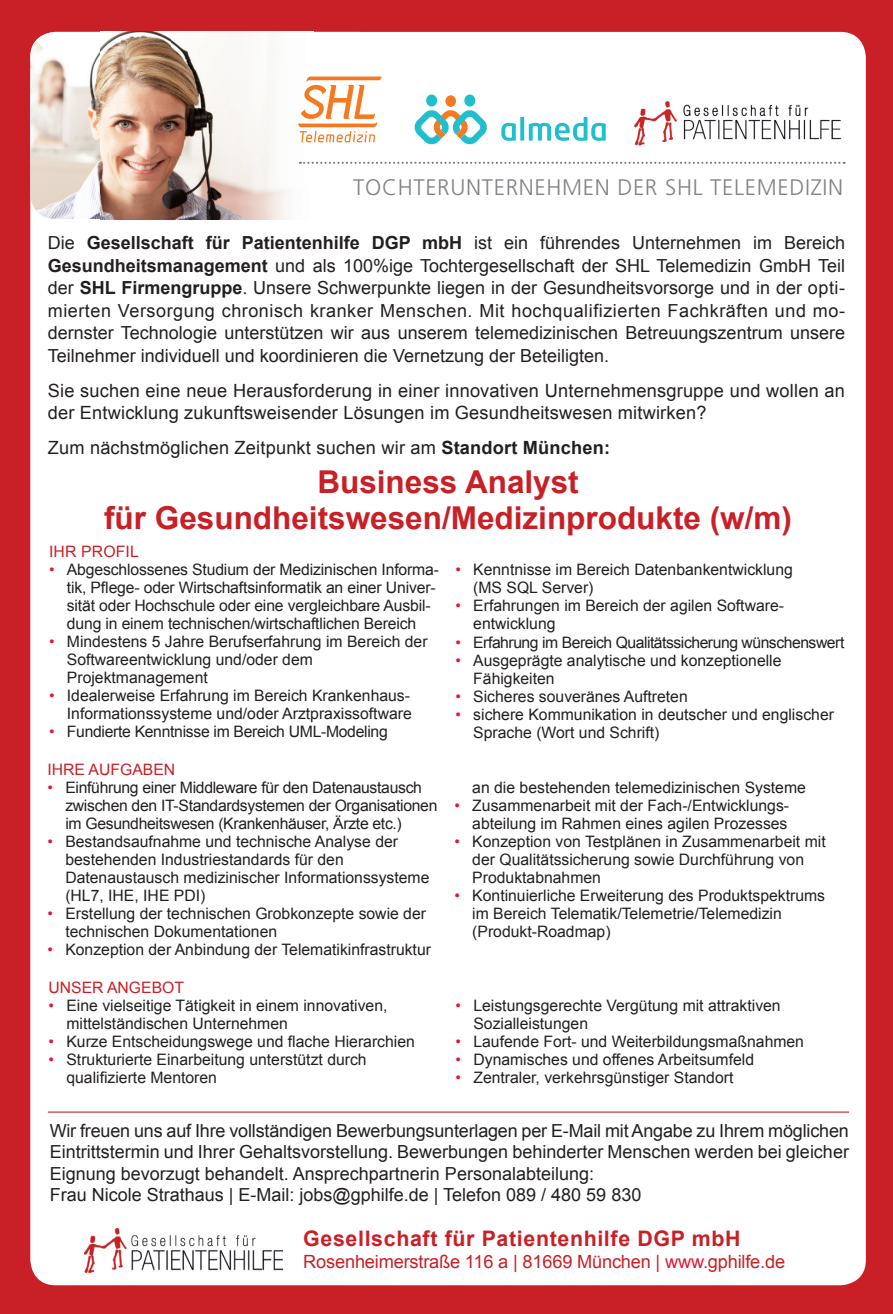
<style>
.page{position:relative;width:893px;height:1314px;background:#c82026}
.page>*{position:absolute;margin:0;border:0;box-sizing:border-box;transform-origin:0 0}
.t1{font:700 31.5px/36px "Arial";color:#c82026;text-align:center}
.t2{font:300 22.5px "Frutiger LT Pro";letter-spacing:.03em;color:#808285}
.t3{font:700 21.38px "Arial";letter-spacing:.03em;color:#c82026}
.t4{font:18.22px/21.8px "Arial";letter-spacing:.01em;color:#231f20}
.t5{font:18.22px "Arial";letter-spacing:-.01em;color:#c82026}
.t6{font:18px/22.5px "Arial";color:#231f20;text-align:justify}
.t7{font:15.75px/18px "Arial";color:#231f20}
.t8{font:15.75px/18px "Arial";letter-spacing:-.02em;color:#231f20}
.t9{font:15.75px "Arial";letter-spacing:-.03em;color:#231f20}
.t10{font:15.75px "Arial";color:#c82026}
.s1{font-weight:700}
.s2{color:#e21736}
.s3{color:#d1232a}
</style>
<div class="page">
<div style="left:30px;top:32px;width:836px;height:1253px;background:#fff;border-radius:26px"></div>
<img style="left:30px;top:32px;width:352px;height:187px">
<svg style="left:298px;top:77px;width:84px;height:65px"></svg>
<svg style="left:300px;top:162px;width:545px;height:2px"></svg>
<svg style="left:520px;top:117px;width:4px;height:24px"></svg>
<svg style="left:501px;top:123px;width:15px;height:18px"></svg>
<svg style="left:529px;top:117px;width:77px;height:24px"></svg>
<div style="left:445px;top:95px;width:11px;height:12px;background:#f47921;border-radius:50%"></div>
<div style="left:464px;top:95px;width:11px;height:12px;background:#21bece;border-radius:50%"></div>
<div style="left:426px;top:95px;width:11px;height:12px;background:#21bece;border-radius:50%"></div>
<svg style="left:415px;top:110px;width:72px;height:35px"></svg>
<hr style="left:48px;top:1111px;width:801px;height:2px;background:#c82026">
<img style="left:634px;top:101px;width:207px;height:45px">
<img style="left:84px;top:1228px;width:199px;height:44px">
<h2 class="t2" style="left:353px;top:175px;width:492px">TOCHTERUNTERNEHMEN DER SHL TELEMEDIZIN</h2>
<p class="t6" style="left:48px;top:232px;width:799px">Die <span class="s1">Gesellschaft für Patientenhilfe DGP mbH</span> ist ein führendes Unternehmen im Bereich <span class="s1">Gesundheitsmanagement</span> und als 100%ige Tochtergesellschaft der SHL Telemedizin GmbH Teil der <span class="s1">SHL Firmengruppe</span>. Unsere Schwerpunkte liegen in der Gesundheitsvorsorge und in der opti&shy;mierten Versorgung chronisch kranker Menschen. Mit hochqualifizierten Fachkräften und mo&shy;dernster Technologie unterstützen wir aus unserem telemedizinischen Betreuungszentrum unsere Teilnehmer individuell und koordinieren die Vernetzung der Beteiligten.</p>
<p class="t4" style="left:48px;top:380px;width:799px">Sie suchen eine neue Herausforderung in einer innovativen Unternehmensgruppe und wollen an der Entwicklung zukunftsweisender Lösungen im Gesundheitswesen mitwirken?</p>
<p class="t4" style="left:48px;top:437px;width:564px">Zum nächstmöglichen Zeitpunkt suchen wir am <span class="s1">Standort München:</span></p>
<h1 class="t1" style="left:104px;top:465px;width:689px">Business Analyst<br>für Gesundheitswesen/Medizinprodukte (w/m)</h1>
<p class="t10" style="left:49px;top:541px;width:91px">IHR PROFIL</p>
<p class="t7" style="left:67px;top:560px;width:374px;text-indent:-18px"><span class="s2">•</span> Abgeschlossenes Studium der Medizinischen Informa&shy;tik, Pflege- oder Wirtschaftsinformatik an einer Univer&shy;sität oder Hochschule oder eine vergleichbare Ausbil&shy;dung in einem technischen/wirtschaftlichen Bereich</p>
<p class="t7" style="left:67px;top:632px;width:362px;text-indent:-18px"><span class="s2">•</span> Mindestens 5 Jahre Berufserfahrung im Bereich der<br>Softwareentwicklung und/oder dem<br>Projektmanagement</p>
<p class="t7" style="left:49px;top:686px;width:364px;text-align:right"><span class="s2">•</span> Idealerweise Erfahrung im Bereich Krankenhaus-<br>Informationssysteme und/oder Arztpraxissoftware</p>
<p class="t8" style="left:49px;top:722px;width:340px"><span class="s2">•</span> Fundierte Kenntnisse im Bereich UML-Modeling</p>
<p class="t10" style="left:47px;top:759px;width:129px">IHRE AUFGABEN</p>
<p class="t8" style="left:65px;top:779px;width:374px;text-indent:-18px"><span class="s2">•</span> Einführung einer Middleware für den Datenaustausch zwischen den IT-Standardsystemen der Organisationen im Gesundheitswesen (Krankenhäuser, Ärzte etc.)</p>
<p class="t7" style="left:65px;top:833px;width:366px;text-indent:-18px"><span class="s2">•</span> Bestandsaufnahme und technische Analyse der bestehenden Industriestandards für den Datenaustausch medizinischer Informationssysteme (HL7, IHE, IHE PDI)</p>
<p class="t7" style="left:65px;top:905px;width:362px;text-indent:-18px"><span class="s2">•</span> Erstellung der technischen Grobkonzepte sowie der technischen Dokumentationen</p>
<p class="t7" style="left:47px;top:941px;width:385px"><span class="s2">•</span> Konzeption der Anbindung der Telematikinfrastruktur</p>
<p class="t10" style="left:48px;top:977px;width:137px">UNSER ANGEBOT</p>
<p class="t7" style="left:66px;top:996px;width:322px;text-indent:-18px"><span class="s2">•</span> Eine vielseitige Tätigkeit in einem innovativen, mittelständischen Unternehmen</p>
<p class="t7" style="left:48px;top:1032px;width:368px"><span class="s2">•</span> Kurze Entscheidungswege und flache Hierarchien</p>
<p class="t7" style="left:66px;top:1050px;width:302px;text-indent:-18px"><span class="s2">•</span> Strukturierte Einarbeitung unterstützt durch qualifizierte Mentoren</p>
<p class="t7" style="left:473px;top:560px;width:321px;text-indent:-18px"><span class="s2">•</span> Kenntnisse im Bereich Datenbankentwicklung (MS SQL Server)</p>
<p class="t7" style="left:473px;top:596px;width:312px;text-indent:-18px"><span class="s2">•</span> Erfahrungen im Bereich der agilen Software&shy;entwicklung</p>
<p class="t9" style="left:455px;top:633px;width:390px"><span class="s2">•</span> Erfahrung im Bereich Qualitätssicherung wünschenswert</p>
<p class="t7" style="left:473px;top:652px;width:310px;text-indent:-18px"><span class="s2">•</span> Ausgeprägte analytische und konzeptionelle<br>Fähigkeiten</p>
<p class="t7" style="left:455px;top:688px;width:234px"><span class="s2">•</span> Sicheres souveränes Auftreten</p>
<p class="t7" style="left:473px;top:706px;width:362px;text-indent:-18px"><span class="s2">•</span> sichere Kommunikation in deutscher und englischer<br>Sprache (Wort und Schrift)</p>
<p class="t7" style="left:472px;top:779px;width:335px">an die bestehenden telemedizinischen Systeme</p>
<p class="t7" style="left:454px;top:797px;width:336px;text-align:right"><span class="s2">•</span> Zusammenarbeit mit der Fach-/Entwicklungs&shy;abteilung im Rahmen eines agilen Prozesses</p>
<p class="t7" style="left:472px;top:833px;width:355px;text-indent:-18px"><span class="s2">•</span> Konzeption von Testplänen in Zusammenarbeit mit der Qualitätssicherung sowie Durchführung von<br>Produktabnahmen</p>
<p class="t7" style="left:472px;top:887px;width:354px;text-indent:-18px"><span class="s2">•</span> Kontinuierliche Erweiterung des Produktspektrums im Bereich Telematik/Telemetrie/Telemedizin (Produkt-Roadmap)</p>
<p class="t7" style="left:473px;top:996px;width:309px;text-indent:-18px"><span class="s2">•</span> Leistungsgerechte Vergütung mit attraktiven<br>Sozialleistungen</p>
<p class="t7" style="left:455px;top:1032px;width:350px"><span class="s2">•</span> Laufende Fort- und Weiterbildungsmaßnahmen</p>
<p class="t7" style="left:455px;top:1050px;width:300px"><span class="s2">•</span> Dynamisches und offenes Arbeitsumfeld</p>
<p class="t7" style="left:455px;top:1068px;width:279px"><span class="s2">•</span> Zentraler, verkehrsgünstiger Standort</p>
<p class="t6" style="left:50px;top:1120px;width:801px;line-height:21.4px;text-align:left">Wir freuen uns auf Ihre vollständigen Bewerbungsunterlagen per E-Mail mit Angabe zu Ihrem möglichen Eintrittstermin und Ihrer Gehaltsvorstellung. Bewerbungen behinderter Menschen werden bei gleicher Eignung bevorzugt behandelt. Ansprechpartnerin Personalabteilung:<br>Frau Nicole Strathaus | E-Mail: jobs@gphilfe.de | Telefon 089 / 480 59 830</p>
<h3 class="t3" style="left:303px;top:1224px;width:439px">Gesellschaft für Patientenhilfe DGP mbH</h3>
<p class="t5" style="left:303px;top:1250px;width:483px">Rosenheimerstraße 116 a | 81669 München <span class="s3">|</span> <span class="s2">www.</span>gphilfe.de</p>
</div>
